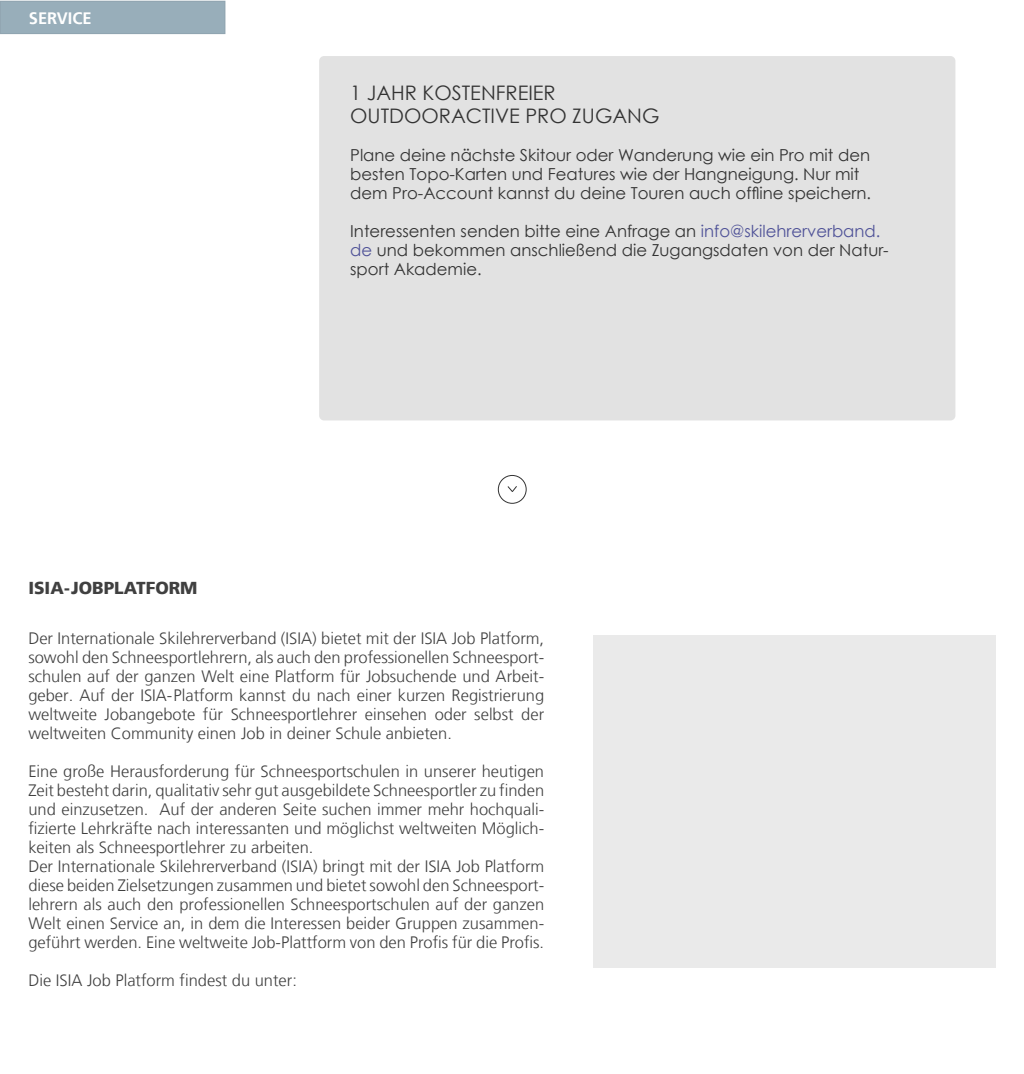
<style>
.page{position:relative;width:1024px;height:1074px;background:#fff}
.page>*{position:absolute;margin:0;border:0;box-sizing:border-box;transform-origin:0 0}
.t1{font:20px/22.5px "Century Gothic";color:#333}
.t2{font:900 17.25px "Frutiger";color:#404040}
.t3{font:300 16.5px/19px "Frutiger";color:#404040;text-align:justify}
.t4{font:16.5px/19px "Century Gothic";color:#333}
.t5{font:700 16.5px "Frutiger";color:#fff}
.s1{color:#505398}
</style>
<div class="page">
<div style="left:319px;top:56px;width:636px;height:364px;background:#e2e2e2;border-radius:5px"></div>
<div style="left:593px;top:635px;width:402px;height:332px;background:#eaeaea"></div>
<div style="left:498px;top:475px;width:28px;height:28px;border:1px solid #333;border-radius:50%"></div>
<svg style="left:507px;top:486px;width:10px;height:6px"></svg>
<div style="left:0;top:1px;width:225px;height:33px;background:#98aeba"></div>
<p class="t5" style="left:29px;top:8px;width:64px">SERVICE</p>
<p class="t1" style="left:350px;top:81px;width:311px">1 JAHR KOSTENFREIER<br>OUTDOORACTIVE PRO ZUGANG</p>
<p class="t4" style="left:350px;top:145px;width:522px">Plane deine nächste Skitour oder Wanderung wie ein Pro mit den besten Topo-Karten und Features wie der Hangneigung. Nur mit dem Pro-Account kannst du deine Touren auch offline speichern.</p>
<p class="t4" style="left:350px;top:221px;width:540px">Interessenten senden bitte eine Anfrage an <span class="s1">info@skilehrerverband. de</span> und bekommen anschließend die Zugangsdaten von der Natur&shy;sport Akademie.</p>
<p class="t2" style="left:28px;top:577px;width:171px">ISIA-JOBPLATFORM</p>
<p class="t3" style="left:28px;top:629px;width:517px">Der Internationale Skilehrerverband (ISIA) bietet mit der ISIA Job Platform, sowohl den Schneesportlehrern, als auch den professionellen Schneesport&shy;schulen auf der ganzen Welt eine Platform für Jobsuchende und Arbeit&shy;geber. Auf der ISIA-Platform kannst du nach einer kurzen Registrierung weltweite Jobangebote für Schneesportlehrer einsehen oder selbst der weltweiten Community einen Job in deiner Schule anbieten.</p>
<p class="t3" style="left:28px;top:762px;width:517px;text-align:left">Eine große Herausforderung für Schneesportschulen in unserer heutigen Zeit besteht darin, qualitativ sehr gut ausgebildete Schneesportler zu finden und einzusetzen. Auf der anderen Seite suchen immer mehr hochquali&shy;fizierte Lehrkräfte nach interessanten und möglichst weltweiten Möglich&shy;keiten als Schneesportlehrer zu arbeiten.<br>Der Internationale Skilehrerverband (ISIA) bringt mit der ISIA Job Platform diese beiden Zielsetzungen zusammen und bietet sowohl den Schneesport&shy;lehrern als auch den professionellen Schneesportschulen auf der ganzen Welt einen Service an, in dem die Interessen beider Gruppen zusammen&shy;geführt werden. Eine weltweite Job-Plattform von den Profis für die Profis.</p>
<p class="t3" style="left:28px;top:971px;width:270px">Die ISIA Job Platform findest du unter:</p>
</div>
